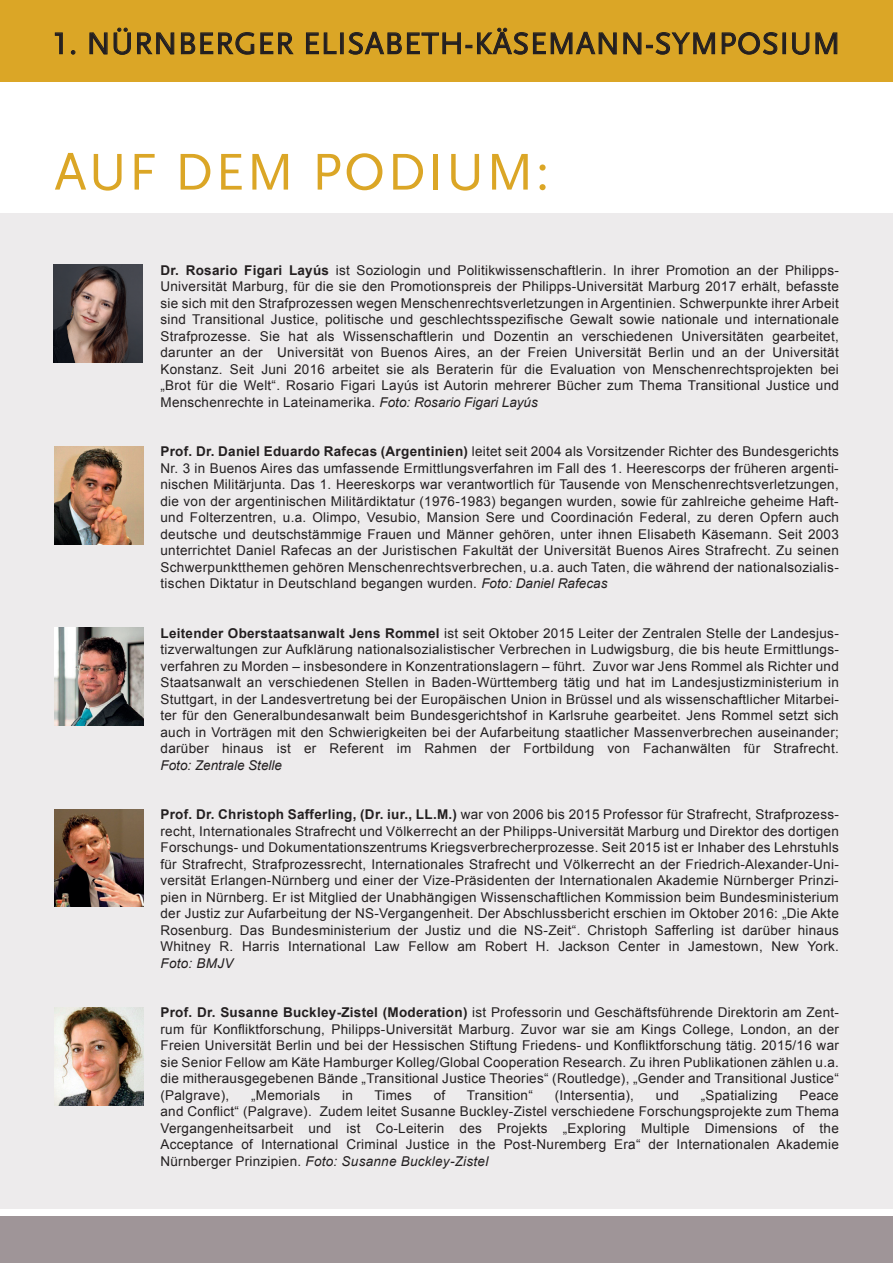
<style>
.page{position:relative;width:893px;height:1263px;background:#fff}
.page>*{position:absolute;margin:0;border:0;box-sizing:border-box;transform-origin:0 0}
.t1{font:54px "Scala Sans Caps";letter-spacing:.04em;color:#dba626}
.t2{font:31.5px "Scala Sans Caps";letter-spacing:.025em;color:#231f20}
.t3{font:13.5px/16.5px "Arial";letter-spacing:.02em;color:#231f20;text-align:justify}
.t4{font:italic 13.5px "Arial";color:#231f20}
.t5{font:italic 13.5px "Arial";letter-spacing:.02em;color:#231f20}
.s1{font-weight:700}
.s2{font-style:italic}
</style>
<div class="page">
<div style="left:0;top:214px;width:893px;height:995px;background:#edebec"></div>
<div style="left:0;top:1216px;width:893px;height:47px;background:#9f9598"></div>
<div style="left:0;top:0;width:893px;height:81px;background:#dba626"></div>
<svg style="left:54px;top:32px;width:9px;height:23px"></svg>
<svg style="left:71px;top:50px;width:4px;height:5px"></svg>
<svg style="left:89px;top:27px;width:205px;height:28px"></svg>
<svg style="left:306px;top:32px;width:31px;height:23px"></svg>
<div style="left:340px;top:32px;width:4px;height:22px;border:1px solid #231f20"></div>
<svg style="left:348px;top:27px;width:269px;height:28px"></svg>
<svg style="left:623px;top:32px;width:155px;height:23px"></svg>
<div style="left:782px;top:32px;width:4px;height:22px;border:1px solid #231f20"></div>
<svg style="left:792px;top:32px;width:46px;height:23px"></svg>
<img style="left:54px;top:446px;width:90px;height:98px">
<img style="left:54px;top:628px;width:89px;height:97px">
<img style="left:54px;top:809px;width:90px;height:98px">
<img style="left:54px;top:1008px;width:89px;height:98px">
<img style="left:53px;top:265px;width:90px;height:97px">
<h2 class="t2" style="left:53px;top:26px;width:789px">1. N ÜRN BERG ER ELISABETH-KÄSEMANN-SYMPOSIU M</h2>
<h1 class="t1" style="left:54px;top:143px;width:496px">AUF DEM PODIUM:</h1>
<p class="t3" style="left:160px;top:262px;width:680px"><span class="s1">Dr. Rosario Figari Layús</span> ist Soziologin und Politikwissenschaftlerin. In ihrer Promotion an der Philipps-Universität Marburg, für die sie den Promotionspreis der Philipps-Universität Marburg 2017 erhält, befasste sie sich mit den Strafprozessen wegen Menschenrechtsverletzungen in Argentinien. Schwerpunkte ihrer Arbeit sind Transitional Justice, politische und geschlechtsspezifische Gewalt sowie nationale und internationale Strafprozesse. Sie hat als Wissenschaftlerin und Dozentin an verschiedenen Universitäten gearbeitet, darunter an der Universität von Buenos Aires, an der Freien Universität Berlin und an der Universität Konstanz. Seit Juni 2016 arbeitet sie als Beraterin für die Evaluation von Menschenrechtsprojekten bei „Brot für die Welt“. Rosario Figari Layús ist Autorin mehrerer Bücher zum Thema Transitional Justice und Menschenrechte in Lateinamerika. <span class="s2">Foto: Rosario Figari Layús</span></p>
<p class="t3" style="left:160px;top:443px;width:680px"><span class="s1">Prof. Dr. Daniel Eduardo Rafecas (Argentinien)</span> leitet seit 2004 als Vorsitzender Richter des Bundesgerichts Nr. 3 in Buenos Aires das umfassende Ermittlungsverfahren im Fall des 1. Heerescorps der früheren argenti&shy;nischen Militärjunta. Das 1. Heereskorps war verantwortlich für Tausende von Menschenrechtsverletzungen, die von der argentinischen Militärdiktatur (1976-1983) begangen wurden, sowie für zahlreiche geheime Haft&shy;und Folterzentren, u.a. Olimpo, Vesubio, Mansion Sere und Coordinación Federal, zu deren Opfern auch deutsche und deutschstämmige Frauen und Männer gehören, unter ihnen Elisabeth Käsemann. Seit 2003 unterrichtet Daniel Rafecas an der Juristischen Fakultät der Universität Buenos Aires Strafrecht. Zu seinen Schwerpunktthemen gehören Menschenrechtsverbrechen, u.a. auch Taten, die während der nationalsozialis&shy;tischen Diktatur in Deutschland begangen wurden. <span class="s2">Foto: Daniel Rafecas</span></p>
<p class="t3" style="left:160px;top:625px;width:680px"><span class="s1">Leitender Oberstaatsanwalt Jens Rommel</span> ist seit Oktober 2015 Leiter der Zentralen Stelle der Landesjus&shy;tizverwaltungen zur Aufklärung nationalsozialistischer Verbrechen in Ludwigsburg, die bis heute Ermittlungs&shy;verfahren zu Morden – insbesondere in Konzentrationslagern – führt. Zuvor war Jens Rommel als Richter und Staatsanwalt an verschiedenen Stellen in Baden-Württemberg tätig und hat im Landesjustizministerium in Stuttgart, in der Landesvertretung bei der Europäischen Union in Brüssel und als wissenschaftlicher Mitarbei&shy;ter für den Generalbundesanwalt beim Bundesgerichtshof in Karlsruhe gearbeitet. Jens Rommel setzt sich auch in Vorträgen mit den Schwierigkeiten bei der Aufarbeitung staatlicher Massenverbrechen auseinander; darüber hinaus ist er Referent im Rahmen der Fortbildung von Fachanwälten für Strafrecht.</p>
<p class="t4" style="left:160px;top:756px;width:123px">Foto: Zentrale Stelle</p>
<p class="t3" style="left:160px;top:806px;width:680px"><span class="s1">Prof. Dr. Christoph Safferling, (Dr. iur., LL.M.)</span> war von 2006 bis 2015 Professor für Strafrecht, Strafprozess&shy;recht, Internationales Strafrecht und Völkerrecht an der Philipps-Universität Marburg und Direktor des dortigen Forschungs- und Dokumentationszentrums Kriegsverbrecherprozesse. Seit 2015 ist er Inhaber des Lehrstuhls für Strafrecht, Strafprozessrecht, Internationales Strafrecht und Völkerrecht an der Friedrich-Alexander-Uni&shy;versität Erlangen-Nürnberg und einer der Vize-Präsidenten der Internationalen Akademie Nürnberger Prinzi&shy;pien in Nürnberg. Er ist Mitglied der Unabhängigen Wissenschaftlichen Kommission beim Bundesministerium der Justiz zur Aufarbeitung der NS-Vergangenheit. Der Abschlussbericht erschien im Oktober 2016: „Die Akte Rosenburg. Das Bundesministerium der Justiz und die NS-Zeit“. Christoph Safferling ist darüber hinaus Whitney R. Harris International Law Fellow am Robert H. Jackson Center in Jamestown, New York.</p>
<p class="t5" style="left:160px;top:954px;width:74px">Foto: BMJV</p>
<p class="t3" style="left:160px;top:1004px;width:680px"><span class="s1">Prof. Dr. Susanne Buckley-Zistel (Moderation)</span> ist Professorin und Geschäftsführende Direktorin am Zent&shy;rum für Konfliktforschung, Philipps-Universität Marburg. Zuvor war sie am Kings College, London, an der Freien Universität Berlin und bei der Hessischen Stiftung Friedens- und Konfliktforschung tätig. 2015/16 war sie Senior Fellow am Käte Hamburger Kolleg/Global Cooperation Research. Zu ihren Publikationen zählen u.a. die mitherausgegebenen Bände „Transitional Justice Theories“ (Routledge), „Gender and Transitional Justice“ (Palgrave),</p>
<p class="t3" style="left:251px;top:1087px;width:71px">„Memorials</p>
<p class="t3" style="left:342px;top:1087px;width:12px">in</p>
<p class="t3" style="left:374px;top:1087px;width:39px">Times</p>
<p class="t3" style="left:434px;top:1087px;width:13px">of</p>
<p class="t3" style="left:467px;top:1087px;width:67px">Transition“</p>
<p class="t3" style="left:555px;top:1087px;width:81px">(Intersentia),</p>
<p class="t3" style="left:656px;top:1087px;width:25px">und</p>
<p class="t3" style="left:701px;top:1087px;width:78px">„Spatializing</p>
<p class="t3" style="left:160px;top:1087px;width:680px;text-indent:639px">Peace and Conflict“ (Palgrave). Zudem leitet Susanne Buckley-Zistel verschiedene Forschungsprojekte zum Thema Vergangenheitsarbeit und ist Co-Leiterin des Projekts „Exploring Multiple Dimensions of the Acceptance of International Criminal Justice in the Post-Nuremberg Era“ der Internationalen Akademie Nürnberger Prinzipien. <span class="s2">Foto: Susanne Buckley-Zistel</span></p>
</div>
